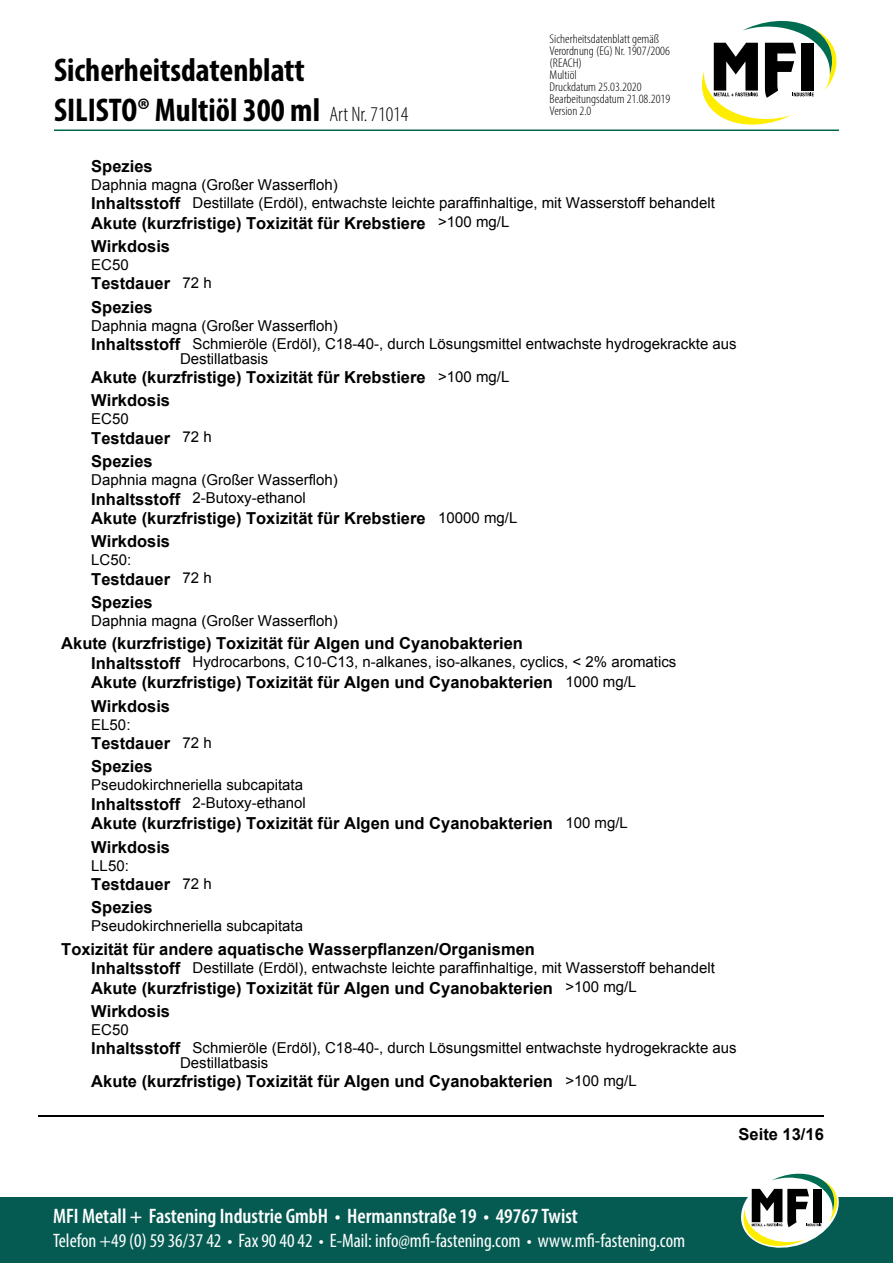
<style>
.page{position:relative;width:893px;height:1263px;background:#fff}
.page>*{position:absolute;margin:0;border:0;box-sizing:border-box;transform-origin:0 0}
.t1{font:700 condensed 33px/39.6px "Myriad Pro";color:#000}
.t2{font:600 condensed 21px "Myriad Pro";color:#fff}
.t3{font:condensed 19.5px "Myriad Pro";color:#fff}
.t4{font:700 16.5px/23.2px "Arial";color:#000}
.t5{font:15px/18px "Arial";color:#000}
.t6{font:300 condensed 12.75px/12px "Myriad Pro";color:#000;scale:1.06 1}
.s1{font-weight:300;font-size:21px}
.s2{font-weight:700;font-size:16.5px}
.s3{font-weight:400;font-size:15px}
</style>
<div class="page">
<hr style="left:54px;top:129px;width:785px;height:2px;background:#00664b">
<svg style="left:702px;top:20px;width:135px;height:105px"></svg>
<div style="left:0;top:1197px;width:893px;height:66px;background:#055b52"></div>
<svg style="left:741px;top:1173px;width:98px;height:75px"></svg>
<hr style="left:39px;top:1115px;width:785px;height:2px;background:#000">
<h1 class="t1" style="left:54px;top:50px;width:356px">Sicherheitsdatenblatt<br>SILISTO® Multiöl 300 ml <span class="s1">Art Nr. 71014</span></h1>
<p class="t6" style="left:550px;top:33px;width:115px">Sicherheitsdatenblatt gemäß<br>Verordnung (EG) Nr. 1907/2006 (REACH)<br>Multiöl<br>Druckdatum 25.03.2020<br>Bearbeitungsdatum 21.08.2019<br>Version 2.0</p>
<p class="t4" style="left:91px;top:154px;width:63px">Spezies</p>
<p class="t5" style="left:91px;top:175px;width:625px">Daphnia magna (Großer Wasserfloh)<br><span class="s2">Inhaltsstoff</span> Destillate (Erdöl), entwachste leichte paraffinhaltige, mit Wasserstoff behandelt</p>
<p class="t4" style="left:91px;top:211px;width:420px">Akute (kurzfristige) Toxizität für Krebstiere <span class="s3">&gt;100 mg/L<br></span>Wirkdosis</p>
<p class="t5" style="left:91px;top:255px;width:39px">EC50</p>
<p class="t4" style="left:91px;top:272px;width:122px">Testdauer <span class="s3">72 h<br></span>Spezies</p>
<p class="t5" style="left:91px;top:316px;width:647px">Daphnia magna (Großer Wasserfloh)<br><span class="s2">Inhaltsstoff</span> Schmieröle (Erdöl), C18-40-, durch Lösungsmittel entwachste hydrogekrackte aus</p>
<p class="t5" style="left:180px;top:349px;width:90px">Destillatbasis</p>
<p class="t4" style="left:91px;top:366px;width:420px">Akute (kurzfristige) Toxizität für Krebstiere <span class="s3">&gt;100 mg/L<br></span>Wirkdosis</p>
<p class="t5" style="left:91px;top:410px;width:39px">EC50</p>
<p class="t4" style="left:91px;top:427px;width:122px">Testdauer <span class="s3">72 h<br></span>Spezies</p>
<p class="t5" style="left:91px;top:471px;width:248px">Daphnia magna (Großer Wasserfloh)<br><span class="s2">Inhaltsstoff</span> 2-Butoxy-ethanol</p>
<p class="t4" style="left:91px;top:507px;width:428px">Akute (kurzfristige) Toxizität für Krebstiere <span class="s3">10000 mg/L<br></span>Wirkdosis</p>
<p class="t5" style="left:91px;top:551px;width:42px">LC50:</p>
<p class="t4" style="left:91px;top:568px;width:122px">Testdauer <span class="s3">72 h<br></span>Spezies</p>
<p class="t5" style="left:91px;top:612px;width:248px">Daphnia magna (Großer Wasserfloh)</p>
<p class="t4" style="left:61px;top:632px;width:463px">Akute (kurzfristige) Toxizität für Algen und Cyanobakterien</p>
<p class="t5" style="left:91px;top:653px;width:586px"><span class="s2">Inhaltsstoff</span> Hydrocarbons, C10-C13, n-alkanes, iso-alkanes, cyclics, &lt; 2% aromatics</p>
<p class="t4" style="left:91px;top:671px;width:546px">Akute (kurzfristige) Toxizität für Algen und Cyanobakterien <span class="s3">1000 mg/L<br></span>Wirkdosis</p>
<p class="t5" style="left:91px;top:715px;width:41px">EL50:</p>
<p class="t4" style="left:91px;top:732px;width:122px">Testdauer <span class="s3">72 h<br></span>Spezies</p>
<p class="t5" style="left:91px;top:776px;width:216px">Pseudokirchneriella subcapitata<br><span class="s2">Inhaltsstoff</span> 2-Butoxy-ethanol</p>
<p class="t4" style="left:91px;top:812px;width:538px">Akute (kurzfristige) Toxizität für Algen und Cyanobakterien <span class="s3">100 mg/L<br></span>Wirkdosis</p>
<p class="t5" style="left:91px;top:856px;width:39px">LL50:</p>
<p class="t4" style="left:91px;top:873px;width:122px">Testdauer <span class="s3">72 h<br></span>Spezies</p>
<p class="t5" style="left:91px;top:917px;width:213px">Pseudokirchneriella subcapitata</p>
<p class="t4" style="left:61px;top:937px;width:475px">Toxizität für andere aquatische Wasserpflanzen/Organismen</p>
<p class="t5" style="left:91px;top:958px;width:625px"><span class="s2">Inhaltsstoff</span> Destillate (Erdöl), entwachste leichte paraffinhaltige, mit Wasserstoff behandelt</p>
<p class="t4" style="left:91px;top:976px;width:547px">Akute (kurzfristige) Toxizität für Algen und Cyanobakterien <span class="s3">&gt;100 mg/L<br></span>Wirkdosis</p>
<p class="t5" style="left:91px;top:1020px;width:647px">EC50<br><span class="s2">Inhaltsstoff</span> Schmieröle (Erdöl), C18-40-, durch Lösungsmittel entwachste hydrogekrackte aus</p>
<p class="t5" style="left:180px;top:1053px;width:90px">Destillatbasis</p>
<p class="t4" style="left:91px;top:1070px;width:547px">Akute (kurzfristige) Toxizität für Algen und Cyanobakterien <span class="s3">&gt;100 mg/L</span></p>
<h2 class="t2" style="left:53px;top:1203px;width:526px">MFI Metall + Fastening Industrie GmbH • Hermannstraße 19 • 49767 Twist</h2>
<h3 class="t3" style="left:53px;top:1228px;width:634px">Telefon +49 (0) 59 36/37 42 • Fax 90 40 42 • E-Mail: info@mfi-fastening.com • www.mfi-fastening.com</h3>
<p class="t4" style="left:739px;top:1122px;width:87px">Seite 13/16</p>
</div>
